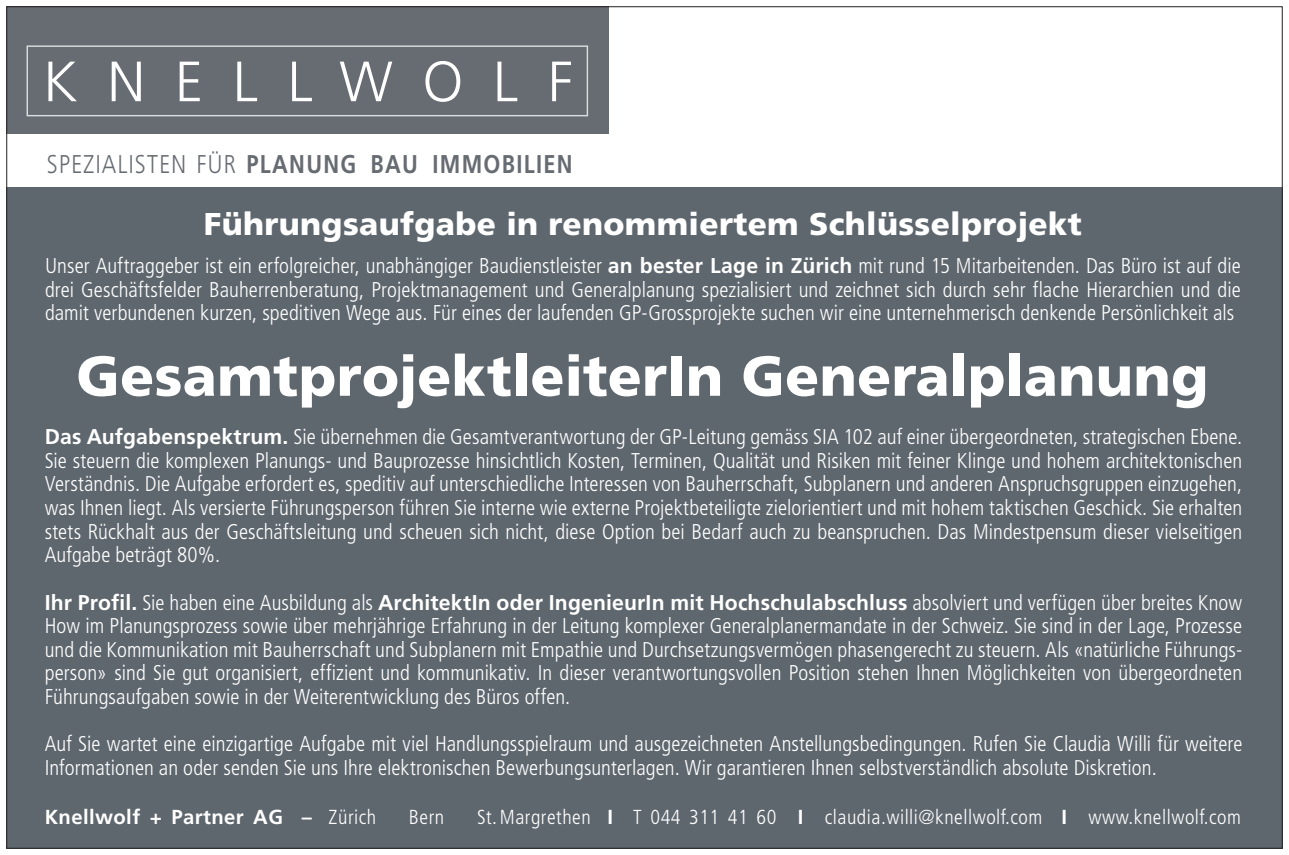
<style>
.page{position:relative;width:1289px;height:855px;background:#fff}
.page>*{position:absolute;margin:0;border:0;box-sizing:border-box;transform-origin:0 0}
.t1{font:300 56.7px "Frutiger";letter-spacing:.52em;color:#fff}
.t2{font:900 56.25px "Frutiger";letter-spacing:.005em;color:#fff}
.t3{font:900 31.5px "Frutiger";letter-spacing:.01em;color:#fff}
.t4{font:700 25.65px "Frutiger";letter-spacing:.06em;color:#676c72;scale:.85 1}
.t5{font:300 condensed 21.38px/23.6px "Frutiger";letter-spacing:.005em;color:#fff;text-align:justify}
.t6{font:300 condensed 20.25px "Frutiger";letter-spacing:.025em;color:#fff}
.t7{font:700 20.25px "Frutiger";letter-spacing:.02em;color:#fff}
.s1{font-weight:300}
.s2{font-weight:700;font-stretch:normal}
.s3{font-weight:300;font-stretch:condensed}
</style>
<div class="page">
<div style="left:6px;top:187px;width:1276px;height:661px;background:#5f676e"></div>
<div style="left:7px;top:7px;width:602px;height:127px;background:#676c72"></div>
<svg style="left:26px;top:45px;width:563px;height:72px"></svg>
<h1 class="t1" style="left:43px;top:50px;width:531px">KNELLWOLF</h1>
<p class="t4" style="left:47px;top:149px;width:620px"><span class="s1">SPEZIALISTEN FÜR</span> PLANUNG BAU IMMOBILIEN</p>
<h3 class="t3" style="left:204px;top:204px;width:879px">Führungsaufgabe in renommiertem Schlüsselprojekt</h3>
<p class="t5" style="left:45px;top:254px;width:1197px">Unser Auftraggeber ist ein erfolgreicher, unabhängiger Baudienstleister <span class="s2">an bester Lage in Zürich</span> mit rund 15 Mitarbeitenden. Das Büro ist auf die drei Geschäftsfelder Bauherrenberatung, Projektmanagement und Generalplanung spezialisiert und zeichnet sich durch sehr flache Hierarchien und die damit verbundenen kurzen, speditiven Wege aus. Für eines der laufenden GP-Grossprojekte suchen wir eine unternehmerisch denkende Persönlichkeit als</p>
<h2 class="t2" style="left:76px;top:342px;width:1133px">GesamtprojektleiterIn Generalplanung</h2>
<p class="t5" style="left:45px;top:425px;width:1199px"><span class="s2">Das Aufgabenspektrum.</span> Sie übernehmen die Gesamtverantwortung der GP-Leitung gemäss SIA 102 auf einer übergeordneten, strategischen Ebene.<br>Sie steuern die komplexen Planungs- und Bauprozesse hinsichtlich Kosten, Terminen, Qualität und Risiken mit feiner Klinge und hohem architektonischen Verständnis. Die Aufgabe erfordert es, speditiv auf unterschiedliche Interessen von Bauherrschaft, Subplanern und anderen Anspruchsgruppen einzugehen, was Ihnen liegt. Als versierte Führungsperson führen Sie interne wie externe Projektbeteiligte zielorientiert und mit hohem taktischen Geschick. Sie erhalten stets Rückhalt aus der Geschäftsleitung und scheuen sich nicht, diese Option bei Bedarf auch zu beanspruchen. Das Mindestpensum dieser vielseitigen Aufgabe beträgt 80%.</p>
<p class="t5" style="left:45px;top:590px;width:1199px"><span class="s2">Ihr Profil.</span> Sie haben eine Ausbildung als <span class="s2">ArchitektIn oder IngenieurIn mit Hochschulabschluss</span> absolviert und verfügen über breites Know How im Planungsprozess sowie über mehrjährige Erfahrung in der Leitung komplexer Generalplanermandate in der Schweiz. Sie sind in der Lage, Prozesse und die Kommunikation mit Bauherrschaft und Subplanern mit Empathie und Durchsetzungsvermögen phasengerecht zu steuern. Als «natürliche Führungs&shy;person» sind Sie gut organisiert, effizient und kommunikativ. In dieser verantwortungsvollen Position stehen Ihnen Möglichkeiten von übergeordneten Führungsaufgaben sowie in der Weiterentwicklung des Büros offen.</p>
<p class="t5" style="left:45px;top:732px;width:1199px">Auf Sie wartet eine einzigartige Aufgabe mit viel Handlungsspielraum und ausgezeichneten Anstellungsbedingungen. Rufen Sie Claudia Willi für weitere<br>Informationen an oder senden Sie uns Ihre elektronischen Bewerbungsunterlagen. Wir garantieren Ihnen selbstverständlich absolute Diskretion.</p>
<p class="t7" style="left:45px;top:804px;width:333px">Knellwolf + Partner AG – <span class="s3">Zürich</span></p>
<p class="t6" style="left:409px;top:805px;width:37px">Bern</p>
<p class="t6" style="left:477px;top:805px;width:765px">St.Margrethen <span class="s2">I</span> T 044 311 41 60 <span class="s2">I</span> claudia.willi@knellwolf.com <span class="s2">I</span> www.knellwolf.com</p>
</div>
